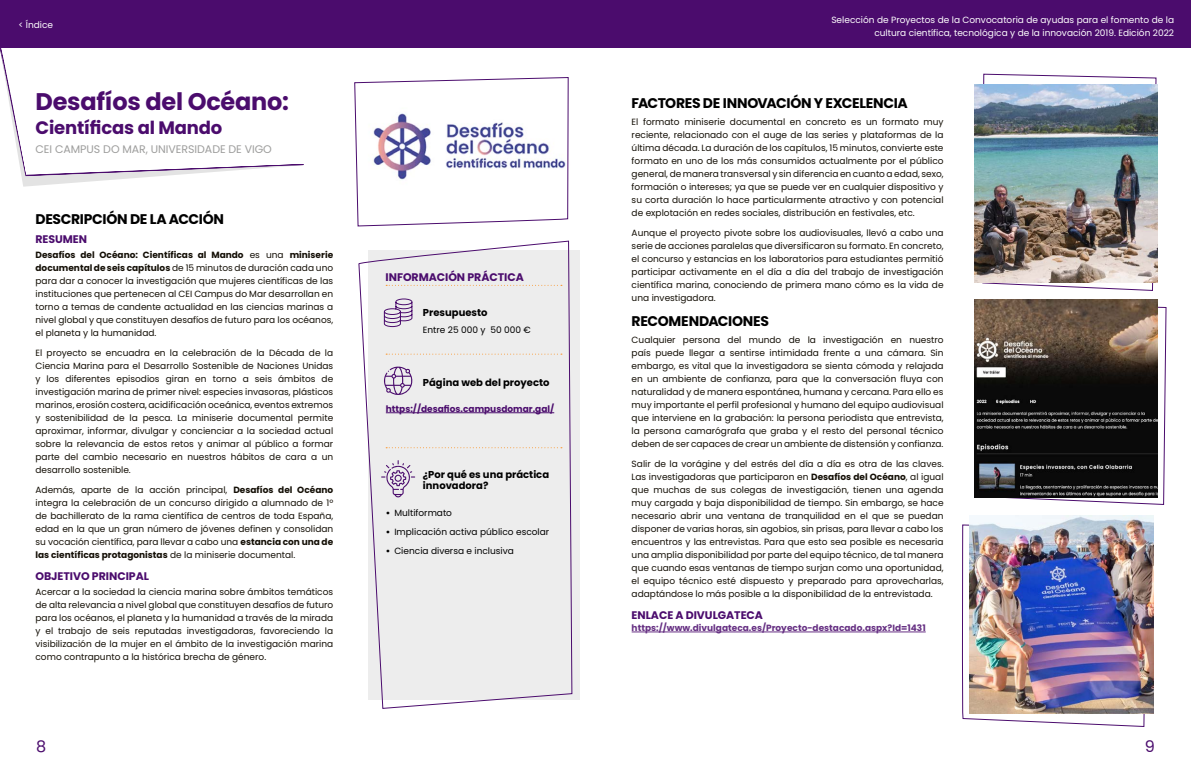
<style>
.page{position:relative;width:1191px;height:766px;background:#fff}
.page>*{position:absolute;margin:0;border:0;box-sizing:border-box;transform-origin:0 0}
.Titulo_practica{font:700 24px "Poppins";letter-spacing:-.01em;color:#4b0c6d}
.Titulo_practica-2{font:700 18px "Poppins";letter-spacing:-.01em;color:#4b0c6d}
.t1{font:16px "Poppins";color:#4b0c6d}
.Titulo_principal{font:700 14px "Poppins";letter-spacing:-.025em;color:#000}
.subtitulo_textos{font:700 11px "Poppins";letter-spacing:-.005em;color:#4b0c6d}
.Entidad_practica{font:11px "Poppins";letter-spacing:-.005em;color:#9d9d9c}
.texto_ficha{font:700 10px/11px "Poppins";color:#000}
.texto{font:9px/13px "Poppins";color:#140f06;text-align:justify}
.t2{font:9px/13px "Poppins";color:#fff;text-align:right}
.texto_ficha-2{font:9px "Poppins";color:#000}
.texto-2{font:700 9px "Poppins";color:#663083}
.texto_ficha-3{font:700 9px "Poppins";color:#4b0c6d}
.s1{font-weight:700}
</style>
<div class="page">
<div style="left:0;top:0;width:1190px;height:48px;background:#4b0c6d"></div>
<div style="left:368px;top:250px;width:211px;height:449px;background:#ededed"></div>
<svg style="left:358px;top:226px;width:215px;height:483px"></svg>
<svg style="left:354px;top:77px;width:215px;height:149px"></svg>
<svg style="left:981px;top:303px;width:186px;height:202px"></svg>
<svg style="left:961px;top:525px;width:186px;height:202px"></svg>
<svg style="left:981px;top:74px;width:176px;height:217px"></svg>
<img style="left:974px;top:84px;width:184px;height:198px">
<img style="left:974px;top:299px;width:183px;height:198px">
<img style="left:970px;top:515px;width:183px;height:198px">
<hr style="left:631px;top:631px;width:294px;height:1px;background:#663083">
<hr style="left:386px;top:412px;width:168px;height:1px;background:#4b0c6d">
<svg style="left:383px;top:298px;width:30px;height:29px"></svg>
<svg style="left:384px;top:366px;width:29px;height:29px"></svg>
<svg style="left:381px;top:460px;width:34px;height:37px"></svg>
<svg style="left:386px;top:447px;width:176px;height:1px"></svg>
<svg style="left:386px;top:353px;width:176px;height:1px"></svg>
<svg style="left:386px;top:285px;width:176px;height:1px"></svg>
<svg style="left:0;top:48px;width:303px;height:139px"></svg>
<p class="t2" style="left:18px;top:18px;width:36px">&lt; Índice</p>
<p class="Titulo_practica" style="left:36px;top:88px;width:255px">Desafíos del Océano:</p>
<p class="Titulo_practica-2" style="left:36px;top:117px;width:188px">Científicas al Mando</p>
<p class="Entidad_practica" style="left:36px;top:142px;width:238px">CEI CAMPUS DO MAR, UNIVERSIDADE DE VIGO</p>
<p class="Titulo_principal" style="left:36px;top:210px;width:190px">DESCRIPCIÓN DE LA ACCIÓN</p>
<p class="subtitulo_textos" style="left:36px;top:232px;width:53px">RESUMEN</p>
<p class="texto" style="left:36px;top:248px;width:299px"><span class="s1">Desafíos del Océano: Científicas al Mando</span> es una <span class="s1">miniserie documental de seis capítulos</span> de 15 minutos de duración cada uno para dar a conocer la investigación que mujeres científicas de las instituciones que pertenecen al CEI Campus do Mar desarrollan en torno a temas de candente actualidad en las ciencias marinas a nivel global y que constituyen desafíos de futuro para los océanos, el planeta y la humanidad.</p>
<p class="texto" style="left:36px;top:346px;width:299px">El proyecto se encuadra en la celebración de la Década de la Ciencia Marina para el Desarrollo Sostenible de Naciones Unidas y los diferentes episodios giran en torno a seis ámbitos de investigación marina de primer nivel: especies invasoras, plásticos marinos, erosión costera, acidificación oceánica, eventos extremos y sostenibilidad de la pesca. La miniserie documental permite aproximar, informar, divulgar y concienciar a la sociedad actual sobre la relevancia de estos retos y animar al público a formar parte del cambio necesario en nuestros hábitos de cara a un desarrollo sostenible.</p>
<p class="texto" style="left:36px;top:483px;width:299px">Además, aparte de la acción principal, <span class="s1">Desafíos del Océano </span>integra la celebración de un concurso dirigido a alumnado de 1º de bachillerato de la rama científica de centros de toda España, edad en la que un gran número de jóvenes definen y consolidan su vocación científica, para llevar a cabo una <span class="s1">estancia con una de las científicas protagonistas</span> de la miniserie documental.</p>
<p class="subtitulo_textos" style="left:36px;top:570px;width:115px">OBJETIVO PRINCIPAL</p>
<p class="texto" style="left:36px;top:585px;width:299px">Acercar a la sociedad la ciencia marina sobre ámbitos temáticos de alta relevancia a nivel global que constituyen desafíos de futuro para los océanos, el planeta y la humanidad a través de la mirada y el trabajo de seis reputadas investigadoras, favoreciendo la visibilización de la mujer en el ámbito de la investigación marina como contrapunto a la histórica brecha de género.</p>
<p class="subtitulo_textos" style="left:386px;top:271px;width:140px">INFORMACIÓN PRÁCTICA</p>
<p class="texto_ficha" style="left:423px;top:307px;width:66px">Presupuesto</p>
<p class="texto_ficha-2" style="left:423px;top:325px;width:109px">Entre 25 000 y 50 000 €</p>
<p class="texto_ficha" style="left:423px;top:376px;width:128px">Página web del proyecto</p>
<p class="texto_ficha-3" style="left:386px;top:403px;width:170px">https://desafios.campusdomar.gal/</p>
<p class="texto_ficha" style="left:423px;top:469px;width:128px">¿Por qué es una práctica innovadora?</p>
<p class="texto_ficha-2" style="left:386px;top:508px;width:68px"><span class="s1">•</span> Multiformato</p>
<p class="texto_ficha-2" style="left:386px;top:526px;width:165px"><span class="s1">•</span> Implicación activa público escolar</p>
<p class="texto_ficha-2" style="left:386px;top:545px;width:130px"><span class="s1">•</span> Ciencia diversa e inclusiva</p>
<p class="t2" style="left:831px;top:14px;width:344px">Selección de Proyectos de la Convocatoria de ayudas para el fomento de la cultura científica, tecnológica y de la innovación 2019. Edición 2022</p>
<p class="Titulo_principal" style="left:631px;top:95px;width:278px">FACTORES DE INNOVACIÓN Y EXCELENCIA</p>
<p class="texto" style="left:631px;top:115px;width:313px">El formato miniserie documental en concreto es un formato muy reciente, relacionado con el auge de las series y plataformas de la última década. La duración de los capítulos, 15 minutos, convierte este formato en uno de los más consumidos actualmente por el público general, de manera transversal y sin diferencia en cuanto a edad, sexo, formación o intereses; ya que se puede ver en cualquier dispositivo y su corta duración lo hace particularmente atractivo y con potencial de explotación en redes sociales, distribución en festivales, etc.</p>
<p class="texto" style="left:631px;top:226px;width:313px">Aunque el proyecto pivote sobre los audiovisuales, llevó a cabo una serie de acciones paralelas que diversificaron su formato. En concreto, el concurso y estancias en los laboratorios para estudiantes permitió participar activamente en el día a día del trabajo de investigación científica marina, conociendo de primera mano cómo es la vida de una investigadora.</p>
<p class="Titulo_principal" style="left:631px;top:313px;width:139px">RECOMENDACIONES</p>
<p class="texto" style="left:631px;top:333px;width:313px">Cualquier persona del mundo de la investigación en nuestro país puede llegar a sentirse intimidada frente a una cámara. Sin embargo, es vital que la investigadora se sienta cómoda y relajada en un ambiente de confianza, para que la conversación fluya con naturalidad y de manera espontánea, humana y cercana. Para ello es muy importante el perfil profesional y humano del equipo audiovisual que interviene en la grabación: la persona periodista que entrevista, la persona camarógrafa que graba y el resto del personal técnico deben de ser capaces de crear un ambiente de distensión y confianza.</p>
<p class="texto" style="left:631px;top:457px;width:313px">Salir de la vorágine y del estrés del día a día es otra de las claves.<br>Las investigadoras que participaron en <span class="s1">Desafíos del Océano</span>, al igual que muchas de sus colegas de investigación, tienen una agenda muy cargada y baja disponibilidad de tiempo. Sin embargo, se hace necesario abrir una ventana de tranquilidad en el que se puedan disponer de varias horas, sin agobios, sin prisas, para llevar a cabo los encuentros y las entrevistas. Para que esto sea posible es necesaria una amplia disponibilidad por parte del equipo técnico, de tal manera que cuando esas ventanas de tiempo surjan como una oportunidad, el equipo técnico esté dispuesto y preparado para aprovecharlas, adaptándose lo más posible a la disponibilidad de la entrevistada.</p>
<p class="subtitulo_textos" style="left:631px;top:609px;width:133px">ENLACE A DIVULGATECA</p>
<p class="texto-2" style="left:631px;top:622px;width:295px">https://www.divulgateca.es/Proyecto-destacado.aspx?Id=1431</p>
<h3 class="t1" style="left:36px;top:736px;width:12px">8</h3>
<h3 class="t1" style="left:1144px;top:736px;width:12px">9</h3>
</div>
